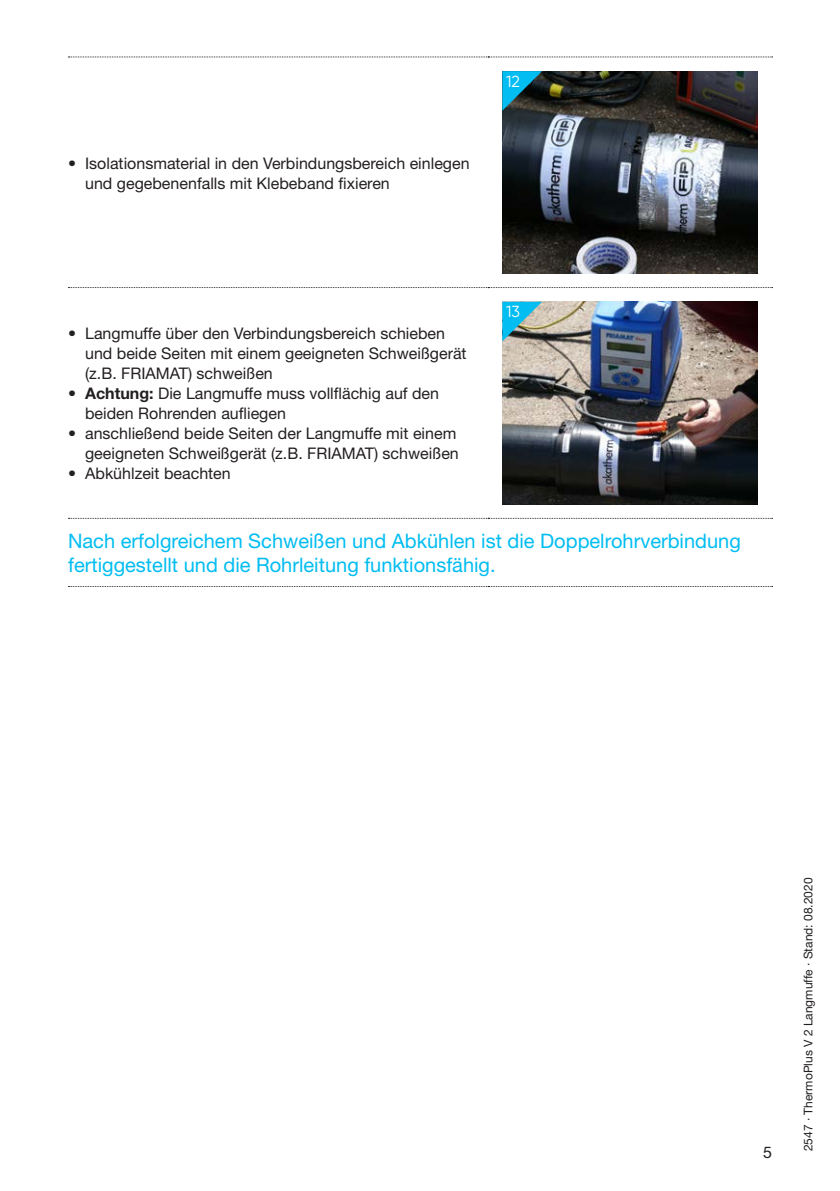
<style>
.page{position:relative;width:840px;height:1191px;background:#fff}
.page>*{position:absolute;margin:0;border:0;box-sizing:border-box;transform-origin:0 0}
.t1{font:20px/24px "Helvetica Neue";color:#01bdf2}
.t2{font:16px/20px "Helvetica Neue";color:#231f20}
.Highlight_text_tools{font:16px "Gilroy";color:#fff}
.t3{font:12px "Helvetica Neue";color:#231f20}
.s1{font-weight:700}
</style>
<div class="page">
<svg style="left:68px;top:57px;width:704px;height:1px"></svg>
<svg style="left:68px;top:287px;width:704px;height:1px"></svg>
<svg style="left:68px;top:518px;width:704px;height:1px"></svg>
<svg style="left:68px;top:586px;width:704px;height:1px"></svg>
<img style="left:502px;top:71px;width:255px;height:202px">
<svg style="left:502px;top:71px;width:39px;height:40px;background:#13738b"></svg>
<img style="left:502px;top:302px;width:255px;height:202px">
<svg style="left:502px;top:302px;width:39px;height:39px;background:#4ba7bb"></svg>
<p class="t2" style="left:85px;top:153px;width:386px;text-indent:-17px">• Isolationsmaterial in den Verbindungsbereich einlegen und gegebenenfalls mit Klebeband fixieren</p>
<p class="Highlight_text_tools" style="left:506px;top:71px;width:15px">12</p>
<p class="t2" style="left:85px;top:323px;width:383px;text-indent:-17px">• Langmuffe über den Verbindungsbereich schieben und beide Seiten mit einem geeigneten Schweißgerät (z.B. FRIAMAT) schweißen</p>
<p class="t2" style="left:85px;top:383px;width:355px;text-indent:-17px"><span class="s1">• Achtung:</span> Die Langmuffe muss vollflächig auf den beiden Rohrenden aufliegen</p>
<p class="t2" style="left:68px;top:423px;width:392px;text-align:right">• anschließend beide Seiten der Langmuffe mit einem geeigneten Schweißgerät (z.B. FRIAMAT) schweißen</p>
<p class="t2" style="left:68px;top:463px;width:164px">• Abkühlzeit beachten</p>
<p class="Highlight_text_tools" style="left:506px;top:302px;width:15px">13</p>
<p class="t1" style="left:68px;top:529px;width:674px">Nach erfolgreichem Schweißen und Abkühlen ist die Doppelrohrverbindung fertiggestellt und die Rohrleitung funktionsfähig.</p>
<p class="t2" style="left:762px;top:1142px;width:10px">5</p>
<p class="t3" style="left:800px;top:1151px;width:275px;rotate:-90deg">2547 · ThermoPlus V 2 Langmuffe · Stand: 08.2020</p>
</div>
